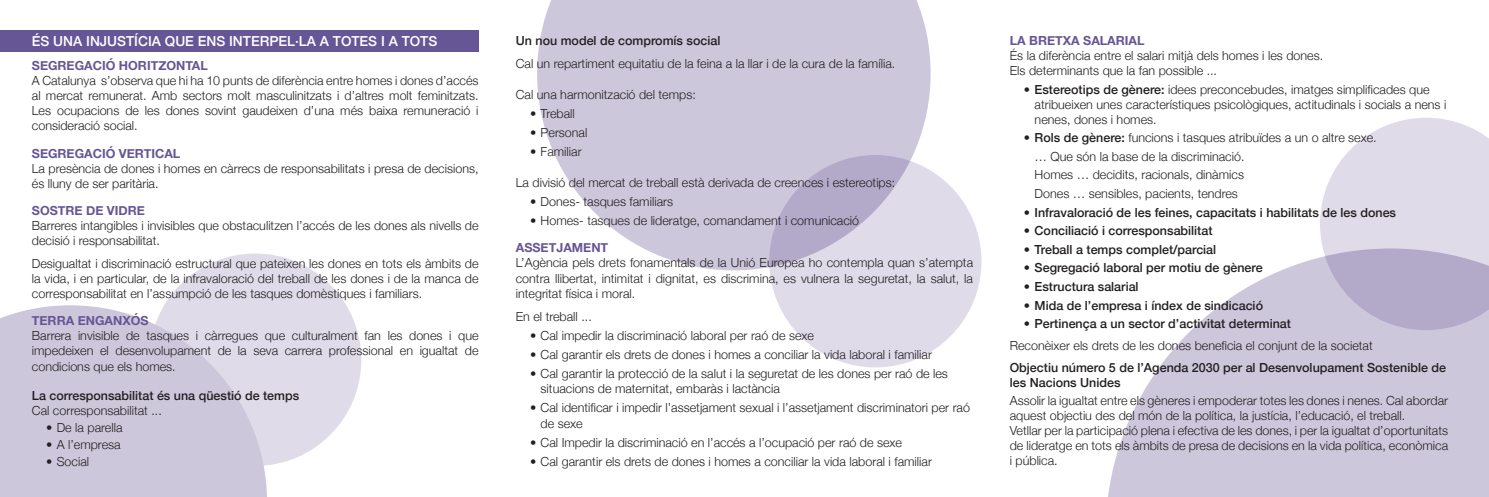
<style>
.page{position:relative;width:1489px;height:497px;background:#fff}
.page>*{position:absolute;margin:0;border:0;box-sizing:border-box;transform-origin:0 0}
.t1{font:500 13.75px "Helvetica Neue";color:#fff}
.t2{font:300 12.5px/15.1px "Helvetica Neue";color:#231f20}
.t3{font:500 12.5px/15px "Helvetica Neue";color:#231f20}
.t4{font:700 12.5px "Helvetica Neue";color:#665695}
.s1{font-weight:500}
</style>
<div class="page">
<svg style="left:1108px;top:258px;width:380px;height:238px;fill:#cdc7dc"></svg>
<svg style="left:537px;top:0;width:393px;height:270px;background:#d2ccdf"></svg>
<svg style="left:769px;top:155px;width:212px;height:212px;background:#d4cfe1"></svg>
<div style="left:149px;top:253px;width:212px;height:212px;background:#dfdbe9;border-radius:50%"></div>
<svg style="left:1319px;top:118px;width:169px;height:212px;background:#d3cee0"></svg>
<svg style="left:0;top:305px;width:267px;height:191px;fill:#cdc7dc"></svg>
<div style="left:0;top:30px;width:478px;height:21px;background:#665695"></div>
<p class="t1" style="left:32px;top:30px;width:407px">ÉS UNA INJUSTÍCIA QUE ENS INTERPEL·LA A TOTES I A TOTS</p>
<p class="t4" style="left:32px;top:55px;width:177px">SEGREGACIÓ HORITZONTAL</p>
<p class="t2" style="left:32px;top:72px;width:448px;text-align:justify">A Catalunya s’observa que hi ha 10 punts de diferència entre homes i dones d’accés al mercat remunerat. Amb sectors molt masculinitzats i d’altres molt feminitzats.<br>Les ocupacions de les dones sovint gaudeixen d’una més baixa remuneració i consideració social.</p>
<p class="t4" style="left:32px;top:143px;width:150px">SEGREGACIÓ VERTICAL</p>
<p class="t2" style="left:32px;top:159px;width:448px">La presència de dones i homes en càrrecs de responsabilitats i presa de decisions, és lluny de ser paritària.</p>
<p class="t4" style="left:32px;top:200px;width:114px">SOSTRE DE VIDRE</p>
<p class="t2" style="left:32px;top:217px;width:448px">Barreres intangibles i invisibles que obstaculitzen l’accés de les dones als nivells de decisió i responsabilitat.</p>
<p class="t2" style="left:32px;top:254px;width:448px;text-align:justify">Desigualtat i discriminació estructural que pateixen les dones en tots els àmbits de la vida, i en particular, de la infravaloració del treball de les dones i de la manca de corresponsabilitat en l’assumpció de les tasques domèstiques i familiars.</p>
<p class="t4" style="left:32px;top:310px;width:118px">TERRA ENGANXÓS</p>
<p class="t2" style="left:32px;top:327px;width:448px;text-align:justify">Barrera invisible de tasques i càrregues que culturalment fan les dones i que impedeixen el desenvolupament de la seva carrera professional en igualtat de condicions que els homes.</p>
<p class="t3" style="left:32px;top:386px;width:269px">La corresponsabilitat és una qüestió de temps</p>
<p class="t2" style="left:32px;top:401px;width:131px">Cal corresponsabilitat ...</p>
<p class="t2" style="left:46px;top:418px;width:78px">• De la parella</p>
<p class="t2" style="left:46px;top:435px;width:76px">• A l’empresa</p>
<p class="t2" style="left:46px;top:452px;width:45px">• Social</p>
<p class="t3" style="left:516px;top:32px;width:206px">Un nou model de compromís social</p>
<p class="t2" style="left:516px;top:55px;width:381px">Cal un repartiment equitatiu de la feina a la llar i de la cura de la família.</p>
<p class="t2" style="left:516px;top:85px;width:181px">Cal una harmonització del temps:</p>
<p class="t2" style="left:530px;top:104px;width:46px">• Treball</p>
<p class="t2" style="left:530px;top:123px;width:59px">• Personal</p>
<p class="t2" style="left:530px;top:142px;width:53px">• Familiar</p>
<p class="t2" style="left:516px;top:173px;width:381px">La divisió del mercat de treball està derivada de creences i estereotips:</p>
<p class="t2" style="left:530px;top:192px;width:145px">• Dones- tasques familiars</p>
<p class="t2" style="left:530px;top:211px;width:330px">• Homes- tasques de lideratge, comandament i comunicació</p>
<p class="t4" style="left:516px;top:237px;width:94px">ASSETJAMENT</p>
<p class="t2" style="left:516px;top:254px;width:459px;line-height:15.5px;text-align:justify">L’Agència pels drets fonamentals de la Unió Europea ho contempla quan s’atempta contra llibertat, intimitat i dignitat, es discrimina, es vulnera la seguretat, la salut, la integritat física i moral.</p>
<p class="t2" style="left:516px;top:307px;width:77px">En el treball ...</p>
<p class="t2" style="left:530px;top:326px;width:285px">• Cal impedir la discriminació laboral per raó de sexe</p>
<p class="t2" style="left:530px;top:345px;width:403px">• Cal garantir els drets de dones i homes a conciliar la vida laboral i familiar</p>
<p class="t2" style="left:540px;top:364px;width:409px;line-height:15.5px;text-indent:-11px">• Cal garantir la protecció de la salut i la seguretat de les dones per raó de les situacions de maternitat, embaràs i lactància</p>
<p class="t2" style="left:540px;top:399px;width:431px;line-height:15.5px;text-indent:-11px">• Cal identificar i impedir l’assetjament sexual i l’assetjament discriminatori per raó de sexe</p>
<p class="t2" style="left:530px;top:433px;width:373px">• Cal Impedir la discriminació en l’accés a l’ocupació per raó de sexe</p>
<p class="t2" style="left:530px;top:452px;width:403px">• Cal garantir els drets de dones i homes a conciliar la vida laboral i familiar</p>
<p class="t4" style="left:1009px;top:31px;width:136px">LA BRETXA SALARIAL</p>
<p class="t2" style="left:1009px;top:47px;width:315px">És la diferència entre el salari mitjà dels homes i les dones.</p>
<p class="t2" style="left:1009px;top:62px;width:209px">Els determinants que la fan possible ...</p>
<p class="t2" style="left:1034px;top:81px;width:413px;text-indent:-11px"><span class="s1">• Estereotips de gènere:</span> idees preconcebudes, imatges simplificades que atribueixen unes característiques psicològiques, actitudinals i socials a nens i nenes, dones i homes.</p>
<p class="t2" style="left:1023px;top:129px;width:354px"><span class="s1">• Rols de gènere:</span> funcions i tasques atribuïdes a un o altre sexe.</p>
<p class="t2" style="left:1034px;top:148px;width:211px">… Que són la base de la discriminació.</p>
<p class="t2" style="left:1034px;top:166px;width:211px">Homes … decidits, racionals, dinàmics</p>
<p class="t2" style="left:1034px;top:185px;width:205px">Dones … sensibles, pacients, tendres</p>
<p class="t3" style="left:1023px;top:203px;width:373px">• Infravaloració de les feines, capacitats i habilitats de les dones</p>
<p class="t3" style="left:1023px;top:222px;width:190px">• Conciliació i corresponsabilitat</p>
<p class="t3" style="left:1023px;top:240px;width:194px">• Treball a temps complet/parcial</p>
<p class="t3" style="left:1023px;top:259px;width:240px">• Segregació laboral per motiu de gènere</p>
<p class="t3" style="left:1023px;top:277px;width:116px">• Estructura salarial</p>
<p class="t3" style="left:1023px;top:296px;width:240px">• Mida de l’empresa i índex de sindicació</p>
<p class="t3" style="left:1023px;top:315px;width:268px">• Pertinença a un sector d’activitat determinat</p>
<p class="t2" style="left:1009px;top:337px;width:364px">Reconèixer els drets de les dones beneficia el conjunt de la societat</p>
<p class="t3" style="left:1009px;top:359px;width:438px">Objectiu número 5 de l’Agenda 2030 per al Desenvolupament Sostenible de les Nacions Unides</p>
<p class="t2" style="left:1009px;top:391px;width:440px">Assolir la igualtat entre els gèneres i empoderar totes les dones i nenes. Cal abordar aquest objectiu des del món de la política, la justícia, l’educació, el treball.</p>
<p class="t2" style="left:1009px;top:421px;width:440px;text-align:justify">Vetllar per la participació plena i efectiva de les dones, i per la igualtat d’oportunitats de lideratge en tots els àmbits de presa de decisions en la vida política, econòmica i pública.</p>
</div>
